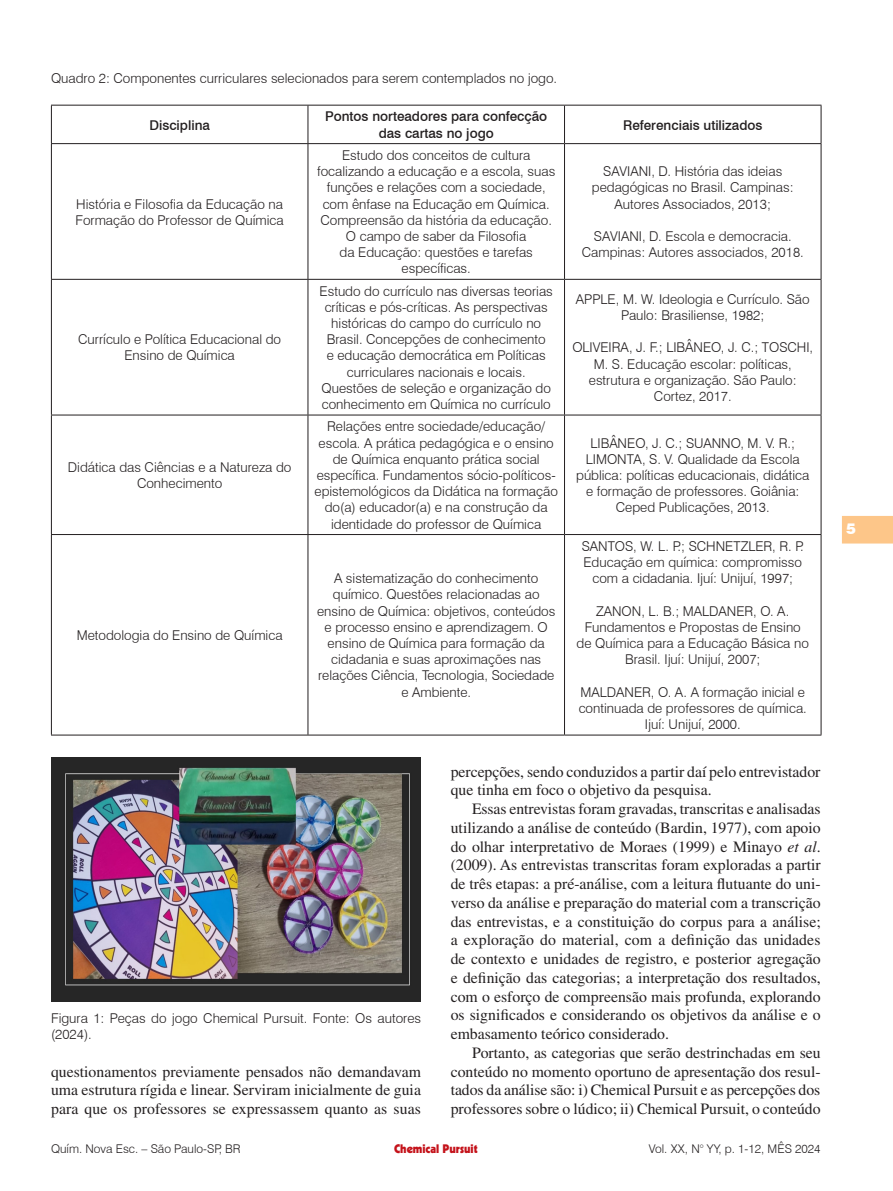
<style>
.page{position:relative;width:893px;height:1191px;background:#fff}
.page>*{position:absolute;margin:0;border:0;box-sizing:border-box;transform-origin:0 0}
.t1{font:15.75px/18.8px "Times LT Std";color:#231f20;text-align:justify}
.t2{font:900 15px "Swiss 721 BT";color:#fff}
.Tabela{font:300 13.5px/16.2px "Swiss 721 BT";color:#231f20;text-align:center}
.Tabela-2{font:500 13.5px/16.2px "Swiss 721 BT";color:#231f20;text-align:center}
.Figura{font:300 13.5px/16.2px "Swiss 721 BT";color:#231f20}
.t3{font:300 12px "Swiss 721 BT";color:#231f20}
.t4{font:900 12px "Kabel LT Std";color:#c4121a}
.s1{font-style:italic}
</style>
<div class="page">
<svg style="left:842px;top:516px;width:51px;height:27px"></svg>
<hr style="left:51px;top:105px;width:257px;height:1px;background:#231f20">
<hr style="left:51px;top:105px;width:1px;height:38px;background:#231f20">
<hr style="left:308px;top:105px;width:256px;height:1px;background:#231f20">
<hr style="left:308px;top:105px;width:1px;height:38px;background:#231f20">
<hr style="left:564px;top:105px;width:257px;height:1px;background:#231f20">
<hr style="left:564px;top:105px;width:1px;height:38px;background:#231f20">
<hr style="left:821px;top:105px;width:1px;height:38px;background:#231f20">
<hr style="left:51px;top:143px;width:257px;height:1px;background:#231f20">
<hr style="left:51px;top:144px;width:1px;height:135px;background:#231f20">
<hr style="left:308px;top:143px;width:256px;height:1px;background:#231f20">
<hr style="left:308px;top:144px;width:1px;height:135px;background:#231f20">
<hr style="left:564px;top:143px;width:257px;height:1px;background:#231f20">
<hr style="left:564px;top:144px;width:1px;height:135px;background:#231f20">
<hr style="left:821px;top:144px;width:1px;height:135px;background:#231f20">
<hr style="left:51px;top:279px;width:257px;height:1px;background:#231f20">
<hr style="left:51px;top:280px;width:1px;height:135px;background:#231f20">
<hr style="left:308px;top:279px;width:256px;height:1px;background:#231f20">
<hr style="left:308px;top:280px;width:1px;height:135px;background:#231f20">
<hr style="left:564px;top:279px;width:257px;height:1px;background:#231f20">
<hr style="left:564px;top:280px;width:1px;height:135px;background:#231f20">
<hr style="left:821px;top:280px;width:1px;height:135px;background:#231f20">
<hr style="left:51px;top:415px;width:257px;height:1px;background:#231f20">
<hr style="left:51px;top:415px;width:1px;height:119px;background:#231f20">
<hr style="left:308px;top:415px;width:256px;height:1px;background:#231f20">
<hr style="left:308px;top:415px;width:1px;height:119px;background:#231f20">
<hr style="left:564px;top:415px;width:257px;height:1px;background:#231f20">
<hr style="left:564px;top:415px;width:1px;height:119px;background:#231f20">
<hr style="left:821px;top:415px;width:1px;height:119px;background:#231f20">
<hr style="left:51px;top:534px;width:257px;height:1px;background:#231f20">
<hr style="left:51px;top:535px;width:1px;height:199px;background:#231f20">
<hr style="left:308px;top:534px;width:256px;height:1px;background:#231f20">
<hr style="left:308px;top:535px;width:1px;height:199px;background:#231f20">
<hr style="left:564px;top:534px;width:257px;height:1px;background:#231f20">
<hr style="left:564px;top:535px;width:1px;height:199px;background:#231f20">
<hr style="left:821px;top:535px;width:1px;height:199px;background:#231f20">
<hr style="left:51px;top:734px;width:257px;height:1px;background:#231f20">
<hr style="left:308px;top:734px;width:256px;height:1px;background:#231f20">
<hr style="left:564px;top:734px;width:257px;height:1px;background:#231f20">
<img style="left:51px;top:758px;width:370px;height:243px">
<p class="Tabela" style="left:51px;top:70px;width:508px">Quadro 2: Componentes curriculares selecionados para serem contemplados no jogo.</p>
<p class="Tabela-2" style="left:149px;top:116px;width:62px">Disciplina</p>
<p class="Tabela-2" style="left:325px;top:108px;width:223px">Pontos norteadores para confecção das cartas no jogo</p>
<p class="Tabela-2" style="left:623px;top:116px;width:141px">Referenciais utilizados</p>
<p class="Tabela" style="left:76px;top:195px;width:210px;text-align:left">História e Filosofia da Educação na<br>Formação do Professor de Química</p>
<p class="Tabela" style="left:78px;top:331px;width:204px">Currículo e Política Educacional do<br>Ensino de Química</p>
<p class="Tabela" style="left:68px;top:459px;width:225px">Didática das Ciências e a Natureza do<br>Conhecimento</p>
<p class="Tabela" style="left:77px;top:627px;width:207px">Metodologia do Ensino de Química</p>
<p class="Tabela" style="left:317px;top:147px;width:240px">Estudo dos conceitos de cultura focalizando a educação e a escola, suas funções e relações com a sociedade, com ênfase na Educação em Química.<br>Compreensão da história da educação.<br>O campo de saber da Filosofia<br>da Educação: questões e tarefas específicas.</p>
<p class="Tabela" style="left:592px;top:163px;width:203px">SAVIANI, D. História das ideias pedagógicas no Brasil. Campinas:<br>Autores Associados, 2013;</p>
<p class="Tabela" style="left:582px;top:228px;width:223px">SAVIANI, D. Escola e democracia.<br>Campinas: Autores associados, 2018.</p>
<p class="Tabela" style="left:320px;top:282px;width:235px">Estudo do currículo nas diversas teorias críticas e pós-críticas. As perspectivas históricas do campo do currículo no Brasil. Concepções de conhecimento<br>e educação democrática em Políticas curriculares nacionais e locais.<br>Questões de seleção e organização do conhecimento em Química no currículo</p>
<p class="Tabela" style="left:576px;top:291px;width:235px">APPLE, M. W. Ideologia e Currículo. São<br>Paulo: Brasiliense, 1982;</p>
<p class="Tabela" style="left:572px;top:339px;width:242px">OLIVEIRA, J. F.; LIBÂNEO, J. C.; TOSCHI,<br>M. S. Educação escolar: políticas, estrutura e organização. São Paulo:<br>Cortez, 2017.</p>
<p class="Tabela" style="left:315px;top:418px;width:245px">Relações entre sociedade/educação/ escola. A prática pedagógica e o ensino de Química enquanto prática social específica. Fundamentos sócio-políticos&shy;epistemológicos da Didática na formação do(a) educador(a) e na construção da identidade do professor de Química</p>
<p class="Tabela" style="left:317px;top:570px;width:240px">A sistematização do conhecimento químico. Questões relacionadas ao ensino de Química: objetivos, conteúdos e processo ensino e aprendizagem. O ensino de Química para formação da cidadania e suas aproximações nas relações Ciência, Tecnologia, Sociedade e Ambiente.</p>
<p class="Tabela" style="left:576px;top:434px;width:235px">LIBÂNEO, J. C.; SUANNO, M. V. R.; LIMONTA, S. V. Qualidade da Escola pública: políticas educacionais, didática e formação de professores. Goiânia:<br>Ceped Publicações, 2013.</p>
<p class="Tabela" style="left:582px;top:538px;width:224px">SANTOS, W. L. P.; SCHNETZLER, R. P.<br>Educação em química: compromisso com a cidadania. Ijuí: Unijuí, 1997;</p>
<p class="Tabela" style="left:577px;top:602px;width:234px">ZANON, L. B.; MALDANER, O. A.<br>Fundamentos e Propostas de Ensino de Química para a Educação Básica no<br>Brasil. Ijuí: Unijuí, 2007;</p>
<p class="Tabela" style="left:579px;top:683px;width:230px">MALDANER, O. A. A formação inicial e continuada de professores de química.<br>Ijuí: Unijuí, 2000.</p>
<p class="Figura" style="left:51px;top:1010px;width:372px">Figura 1: Peças do jogo Chemical Pursuit. Fonte: Os autores (2024).</p>
<p class="t1" style="left:51px;top:1062px;width:371px">questionamentos previamente pensados não demandavam uma estrutura rígida e linear. Serviram inicialmente de guia para que os professores se expressassem quanto as suas</p>
<p class="t1" style="left:451px;top:762px;width:371px">percepções, sendo conduzidos a partir daí pelo entrevistador que tinha em foco o objetivo da pesquisa.</p>
<p class="t1" style="left:451px;top:799px;width:371px;text-indent:21px">Essas entrevistas foram gravadas, transcritas e analisadas utilizando a análise de conteúdo (Bardin, 1977), com apoio do olhar interpretativo de Moraes (1999) e Minayo <span class="s1">et al</span>. (2009). As entrevistas transcritas foram exploradas a partir de três etapas: a pré-análise, com a leitura flutuante do uni&shy;verso da análise e preparação do material com a transcrição das entrevistas, e a constituição do corpus para a análise; a exploração do material, com a definição das unidades de contexto e unidades de registro, e posterior agregação e definição das categorias; a interpretação dos resultados, com o esforço de compreensão mais profunda, explorando os significados e considerando os objetivos da análise e o embasamento teórico considerado.</p>
<p class="t1" style="left:451px;top:1043px;width:371px;text-indent:21px">Portanto, as categorias que serão destrinchadas em seu conteúdo no momento oportuno de apresentação dos resul&shy;tados da análise são: i) Chemical Pursuit e as percepções dos professores sobre o lúdico; ii) Chemical Pursuit, o conteúdo</p>
<p class="t3" style="left:51px;top:1141px;width:191px">Quím. Nova Esc. – São Paulo-SP, BR</p>
<p class="t3" style="left:649px;top:1141px;width:173px">Vol. XX, N° YY, p. 1-12, MÊS 2024</p>
<p class="t4" style="left:394px;top:1141px;width:85px">Chemical Pursuit</p>
<p class="t2" style="left:846px;top:519px;width:11px">5</p>
</div>
